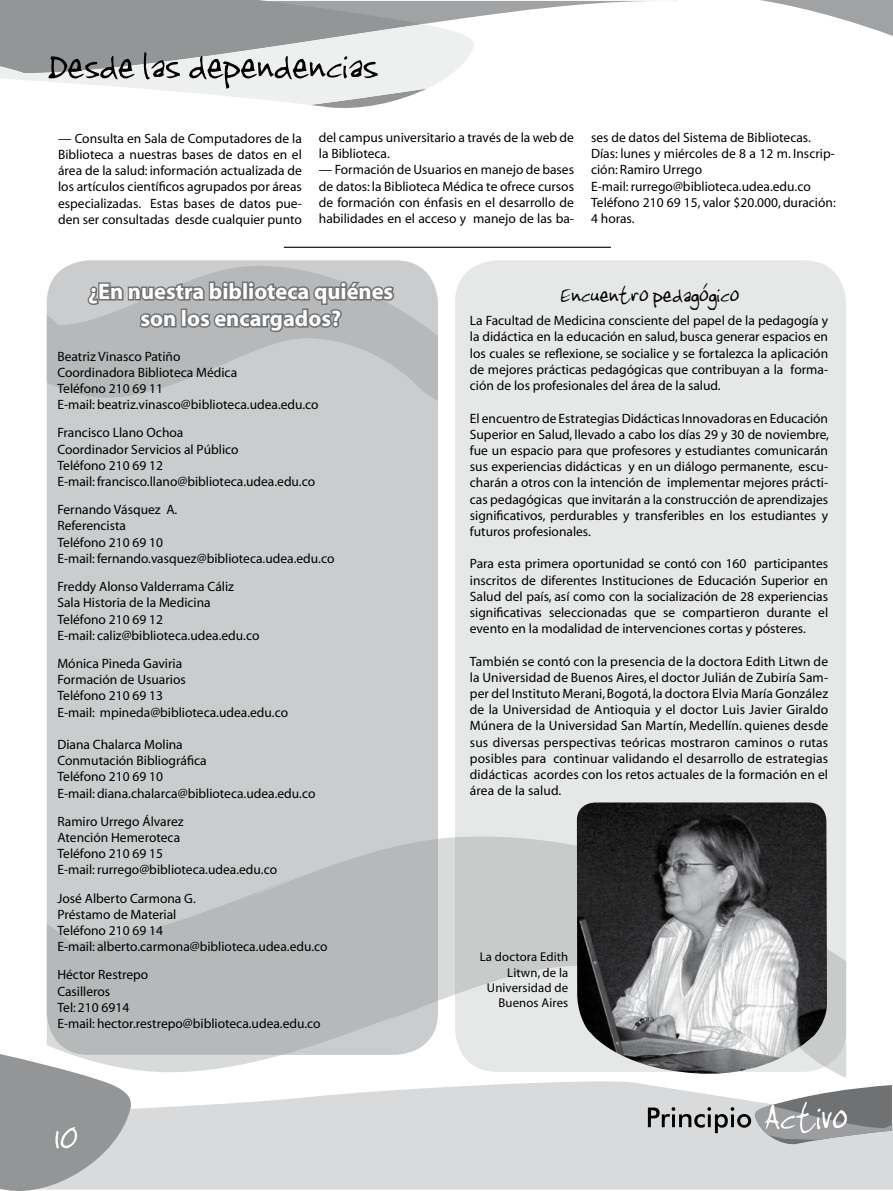
<style>
.page{position:relative;width:893px;height:1191px;background:#fff}
.page>*{position:absolute;margin:0;border:0;box-sizing:border-box;transform-origin:0 0}
.t1{font:52.5px "Jenkinsv 20";color:#000}
.t2{font:52.5px "Jenkinsv 20";color:#fff}
.t3{font:30px "Jenkinsv 20";color:#000}
.t4{font:700 22.5px/27px "Myriad";color:#fff;text-align:center}
.t5{font:13.5px/16.2px "Myriad";color:#000}
.t6{font:12.75px/15.3px "Myriad";letter-spacing:.01em;color:#000;text-align:right}
</style>
<div class="page">
<svg style="left:134px;top:1081px;width:514px;height:108px;background:#ddddde"></svg>
<svg style="left:0;top:1054px;width:134px;height:137px;background:#a3a5a6"></svg>
<svg style="left:477px;top:1px;width:173px;height:16px"></svg>
<svg style="left:0;top:0;width:477px;height:108px"></svg>
<svg style="left:760px;top:0;width:133px;height:36px"></svg>
<svg style="left:648px;top:1085px;width:245px;height:104px;background:#c4c5c6"></svg>
<div style="left:455px;top:260px;width:391px;height:811px;background:#e6e7e7;border-radius:43px"></div>
<div style="left:47px;top:260px;width:391px;height:794px;background:#cacccd;border-radius:43px"></div>
<svg style="left:47px;top:836px;width:799px;height:242px"></svg>
<hr style="left:284px;top:247px;width:327px;height:1px;background:#000">
<svg style="left:47px;top:266px;width:391px;height:135px"></svg>
<svg style="left:86px;top:246px;width:310px;height:140px"></svg>
<img style="left:577px;top:802px;width:249px;height:273px">
<h1 class="t1" style="left:47px;top:36px;width:331px">Desde las dependencias</h1>
<p class="t5" style="left:58px;top:131px;width:245px;text-align:justify">— Consulta en Sala de Computadores de la Biblioteca a nuestras bases de datos en el área de la salud: información actualizada de los artículos científicos agrupados por áreas especializadas. Estas bases de datos pue&shy;den ser consultadas desde cualquier punto</p>
<p class="t5" style="left:319px;top:130px;width:257px">del campus universitario a través de la web de la Biblioteca.</p>
<p class="t5" style="left:319px;top:162px;width:257px;text-align:justify">— Formación de Usuarios en manejo de bases de datos: la Biblioteca Médica te ofrece cursos de formación con énfasis en el desarrollo de habilidades en el acceso y manejo de las ba-</p>
<p class="t5" style="left:591px;top:130px;width:246px">ses de datos del Sistema de Bibliotecas.<br>Días: lunes y miércoles de 8 a 12 m. Inscrip&shy;ción: Ramiro Urrego<br>E-mail: rurrego@biblioteca.udea.edu.co Teléfono 210 69 15, valor $20.000, duración:<br>4 horas.</p>
<h3 class="t4" style="left:88px;top:279px;width:307px">¿En nuestra biblioteca quiénes son los encargados?</h3>
<h2 class="t3" style="left:560px;top:277px;width:180px">Encuentro pedagógico</h2>
<p class="t5" style="left:470px;top:313px;width:360px;text-align:justify">La Facultad de Medicina consciente del papel de la pedagogía y la didáctica en la educación en salud, busca generar espacios en los cuales se reflexione, se socialice y se fortalezca la aplicación de mejores prácticas pedagógicas que contribuyan a la forma&shy;ción de los profesionales del área de la salud.</p>
<p class="t5" style="left:470px;top:410px;width:361px;text-align:justify">El encuentro de Estrategias Didácticas Innovadoras en Educación Superior en Salud, llevado a cabo los días 29 y 30 de noviembre, fue un espacio para que profesores y estudiantes comunicarán sus experiencias didácticas y en un diálogo permanente, escu&shy;charán a otros con la intención de implementar mejores prácti&shy;cas pedagógicas que invitarán a la construcción de aprendizajes significativos, perdurables y transferibles en los estudiantes y futuros profesionales.</p>
<p class="t5" style="left:470px;top:556px;width:360px;text-align:justify">Para esta primera oportunidad se contó con 160 participantes inscritos de diferentes Instituciones de Educación Superior en Salud del país, así como con la socialización de 28 experiencias significativas seleccionadas que se compartieron durante el evento en la modalidad de intervenciones cortas y pósteres.</p>
<p class="t5" style="left:470px;top:653px;width:360px;text-align:justify">También se contó con la presencia de la doctora Edith Litwn de la Universidad de Buenos Aires, el doctor Julián de Zubiría Sam&shy;per del Instituto Merani, Bogotá, la doctora Elvia María González de la Universidad de Antioquia y el doctor Luis Javier Giraldo Múnera de la Universidad San Martín, Medellín. quienes desde sus diversas perspectivas teóricas mostraron caminos o rutas posibles para continuar validando el desarrollo de estrategias didácticas acordes con los retos actuales de la formación en el área de la salud.</p>
<p class="t5" style="left:57px;top:348px;width:263px">Beatriz Vinasco Patiño<br>Coordinadora Biblioteca Médica<br>Teléfono 210 69 11<br>E-mail: beatriz.vinasco@biblioteca.udea.edu.co</p>
<p class="t5" style="left:57px;top:425px;width:259px">Francisco Llano Ochoa<br>Coordinador Servicios al Público<br>Teléfono 210 69 12<br>E-mail: francisco.llano@biblioteca.udea.edu.co</p>
<p class="t5" style="left:57px;top:502px;width:279px">Fernando Vásquez A.<br>Referencista<br>Teléfono 210 69 10<br>E-mail: fernando.vasquez@biblioteca.udea.edu.co</p>
<p class="t5" style="left:57px;top:579px;width:203px">Freddy Alonso Valderrama Cáliz<br>Sala Historia de la Medicina<br>Teléfono 210 69 12<br>E-mail: caliz@biblioteca.udea.edu.co</p>
<p class="t5" style="left:57px;top:656px;width:232px">Mónica Pineda Gaviria<br>Formación de Usuarios<br>Teléfono 210 69 13<br>E-mail: mpineda@biblioteca.udea.edu.co</p>
<p class="t5" style="left:57px;top:737px;width:260px">Diana Chalarca Molina<br>Conmutación Bibliográfica<br>Teléfono 210 69 10<br>E-mail: diana.chalarca@biblioteca.udea.edu.co</p>
<p class="t5" style="left:57px;top:813px;width:221px">Ramiro Urrego Álvarez<br>Atención Hemeroteca<br>Teléfono 210 69 15<br>E-mail: rurrego@biblioteca.udea.edu.co</p>
<p class="t5" style="left:57px;top:890px;width:272px">José Alberto Carmona G.<br>Préstamo de Material<br>Teléfono 210 69 14<br>E-mail: alberto.carmona@biblioteca.udea.edu.co</p>
<p class="t5" style="left:57px;top:967px;width:265px">Héctor Restrepo<br>Casilleros<br>Tel: 210 6914<br>E-mail: hector.restrepo@biblioteca.udea.edu.co</p>
<p class="t6" style="left:480px;top:950px;width:90px">La doctora Edith<br>Litwn, de la<br>Universidad de<br>Buenos Aires</p>
<h1 class="t2" style="left:53px;top:1106px;width:24px">10</h1>
</div>
